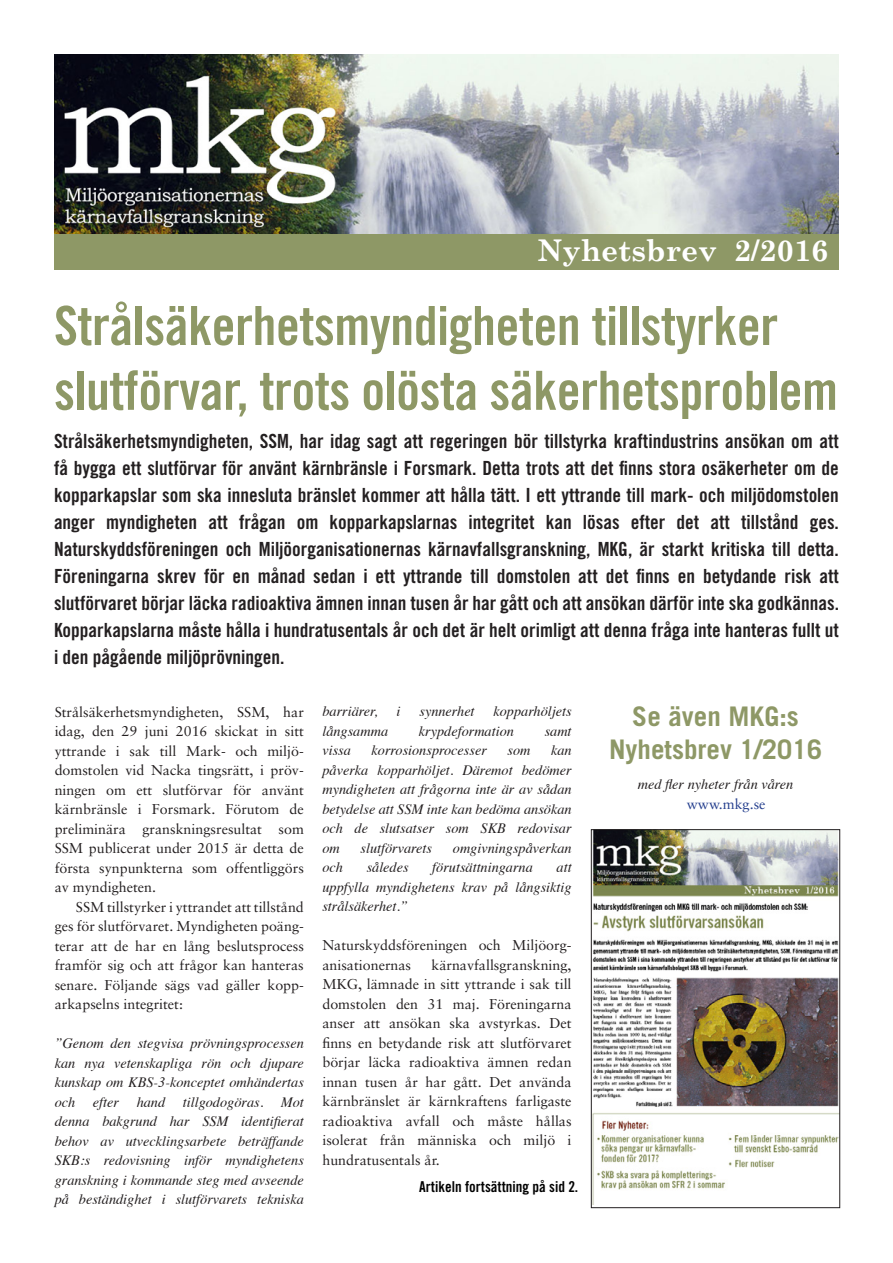
<style>
.page{position:relative;width:893px;height:1263px;background:#fff}
.page>*{position:absolute;margin:0;border:0;box-sizing:border-box;transform-origin:0 0}
.t1{font:54px/64.8px "Trade Gothic Bold Cond Twenty";letter-spacing:-.01em;color:#8e9866}
.t2{font:700 30px "Century Schoolbook";color:#fff}
.t3{font:700 27px/33px "Trade Gothic";color:#8e9866;text-align:center}
.t4{font:19.5px/27px "Trade Gothic Bold Cond Twenty";color:#231f20;text-align:justify}
.t5{font:15px "Trade Gothic Bold Cond Twenty";color:#000}
.t6{font:14.25px/19.5px "Sabon";color:#231f20;text-align:justify}
.t7{font:italic 14.25px/19.5px "Times";color:#231f20;text-align:justify}
.t8{font:14.25px "Sabon";color:#253f8e}
</style>
<div class="page">
<img style="left:54px;top:54px;width:785px;height:180px">
<div style="left:54px;top:234px;width:785px;height:35px;background:#8e9866"></div>
<img style="left:593px;top:831px;width:245px;height:374px">
<div style="left:591px;top:829px;width:249px;height:379px;border:1px solid #231f20"></div>
<p class="t2" style="left:537px;top:232px;width:293px">Nyhetsbrev 2/2016</p>
<p class="t1" style="left:54px;top:293px;width:785px">Strålsäkerhetsmyndigheten tillstyrker slutförvar, trots olösta säkerhetsproblem</p>
<p class="t4" style="left:54px;top:428px;width:786px">Strålsäkerhetsmyndigheten, SSM, har idag sagt att regeringen bör tillstyrka kraftindustrins ansökan om att få bygga ett slutförvar för använt kärnbränsle i Forsmark. Detta trots att det finns stora osäkerheter om de kopparkapslar som ska innesluta bränslet kommer att hålla tätt. I ett yttrande till mark- och miljödomstolen anger myndigheten att frågan om kopparkapslarnas integritet kan lösas efter det att tillstånd ges.<br>Naturskyddsföreningen och Miljöorganisationernas kärnavfallsgranskning, MKG, är starkt kritiska till detta.<br>Föreningarna skrev för en månad sedan i ett yttrande till domstolen att det finns en betydande risk att slutförvaret börjar läcka radioaktiva ämnen innan tusen år har gått och att ansökan därför inte ska godkännas.<br>Kopparkapslarna måste hålla i hundratusentals år och det är helt orimligt att denna fråga inte hanteras fullt ut i den pågående miljöprövningen.</p>
<p class="t6" style="left:55px;top:702px;width:251px">Strålsäkerhetsmyndigheten, SSM, har idag, den 29 juni 2016 skickat in sitt yttrande i sak till Mark- och miljö&shy;domstolen vid Nacka tingsrätt, i pröv&shy;ningen om ett slutförvar för använt kärnbränsle i Forsmark. Förutom de preliminära granskningsresultat som SSM publicerat under 2015 är detta de första synpunkterna som offentliggörs av myndigheten.</p>
<p class="t6" style="left:55px;top:897px;width:251px;text-indent:21px">SSM tillstyrker i yttrandet att tillstånd ges för slutförvaret. Myndigheten poäng&shy;terar att de har en lång beslutsprocess framför sig och att frågor kan hanteras senare. Följande sägs vad gäller kopp&shy;arkapselns integritet:</p>
<p class="t7" style="left:55px;top:1033px;width:251px">”Genom den stegvisa prövningsprocessen kan nya vetenskapliga rön och djupare kunskap om KBS-3-konceptet omhändertas och efter hand tillgodogöras. Mot denna bakgrund har SSM identifierat behov av utvecklingsarbete beträffande SKB:s redovisning inför myndighetens granskning i kommande steg med avseende på beständighet i slutförvarets tekniska</p>
<p class="t7" style="left:322px;top:701px;width:57px">barriärer,</p>
<p class="t7" style="left:397px;top:701px;width:5px">i</p>
<p class="t7" style="left:419px;top:701px;width:57px">synnerhet</p>
<p class="t7" style="left:493px;top:701px;width:80px">kopparhöljets</p>
<p class="t7" style="left:322px;top:720px;width:67px">långsamma</p>
<p class="t7" style="left:419px;top:720px;width:96px">krypdeformation</p>
<p class="t7" style="left:545px;top:720px;width:28px">samt</p>
<p class="t7" style="left:322px;top:740px;width:30px">vissa</p>
<p class="t7" style="left:372px;top:740px;width:117px">korrosionsprocesser</p>
<p class="t7" style="left:507px;top:740px;width:24px">som</p>
<p class="t3" style="left:609px;top:700px;width:215px">Se även MKG:s<br>Nyhetsbrev 1/2016</p>
<p class="t7" style="left:638px;top:774px;width:157px">med fler nyheter från våren</p>
<p class="t8" style="left:687px;top:795px;width:80px">www.mkg.se</p>
<p class="t7" style="left:322px;top:740px;width:251px;text-indent:229px">kan påverka kopparhöljet. Däremot bedömer myndigheten att frågorna inte är av sådan betydelse att SSM inte kan bedöma ansökan och de slutsatser som SKB redovisar om</p>
<p class="t7" style="left:361px;top:837px;width:73px">slutförvarets</p>
<p class="t7" style="left:453px;top:837px;width:120px">omgivningspåverkan</p>
<p class="t7" style="left:322px;top:857px;width:22px">och</p>
<p class="t7" style="left:367px;top:857px;width:43px">således</p>
<p class="t7" style="left:432px;top:857px;width:102px">förutsättningarna</p>
<p class="t7" style="left:322px;top:857px;width:251px;text-indent:234px">att uppfylla myndighetens krav på långsiktig strålsäkerhet.”</p>
<p class="t6" style="left:322px;top:935px;width:249px">Naturskyddsföreningen och Miljöorg&shy;anisationernas</p>
<p class="t6" style="left:322px;top:955px;width:251px;text-indent:109px">kärnavfallsgranskning, MKG, lämnade in sitt yttrande i sak till domstolen den 31 maj. Föreningarna anser att ansökan ska avstyrkas. Det finns en betydande risk att slutförvaret börjar läcka radioaktiva ämnen redan innan tusen år har gått. Det använda kärnbränslet är kärnkraftens farligaste radioaktiva avfall och måste hållas isolerat från människa och miljö i hundratusentals år.</p>
<p class="t5" style="left:419px;top:1177px;width:161px">Artikeln fortsättning på sid 2.</p>
</div>
